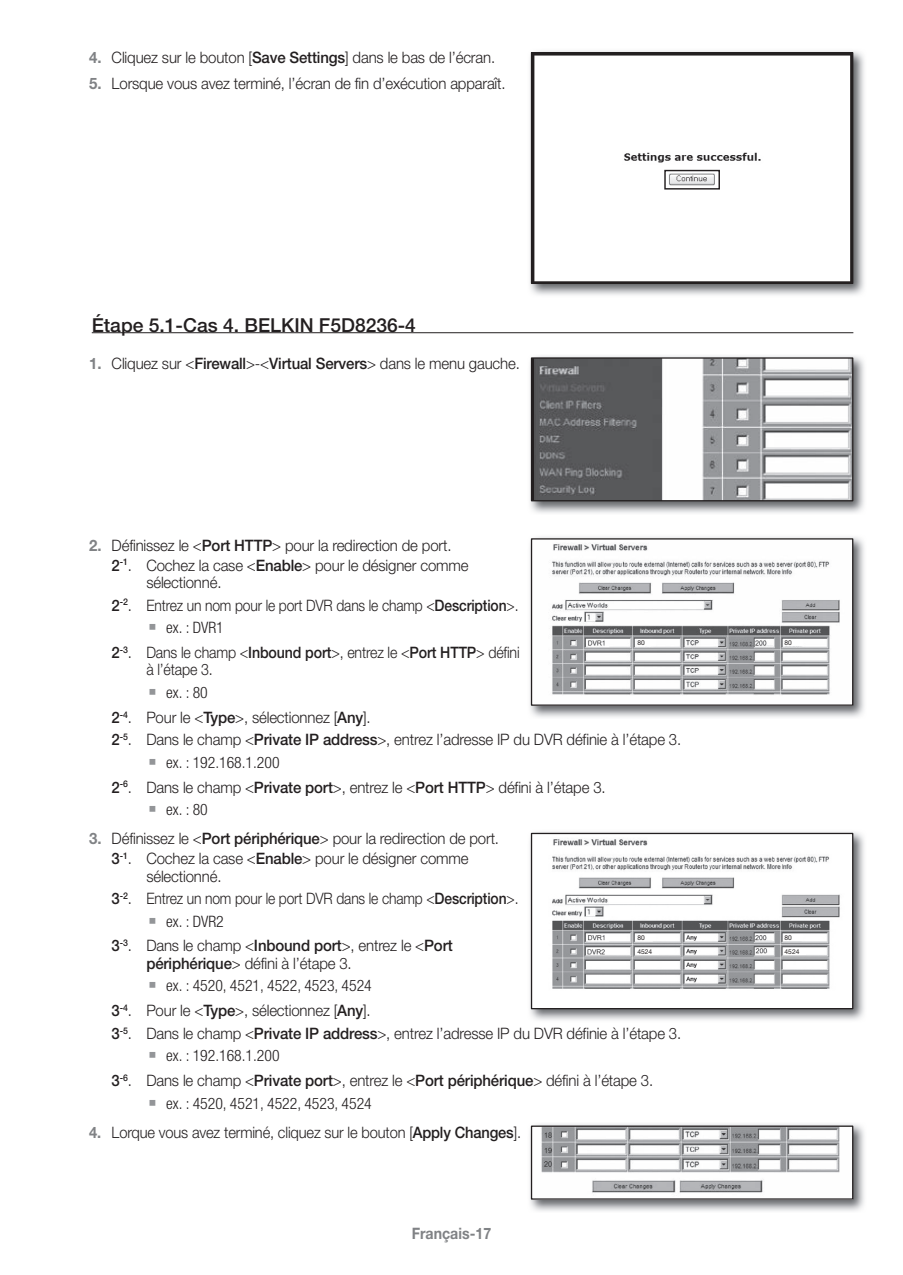
<style>
.page{position:relative;width:903px;height:1275px;background:#fff}
.page>*{position:absolute;margin:0;border:0;box-sizing:border-box;transform-origin:0 0}
.t1{font:500 19.25px "Helvetica Neue cp";color:#231f20}
.t2{font:300 15.75px/22.4px "Helvetica Neue cp";letter-spacing:-.01em;color:#231f20;scale:.95 1}
.t3{font:300 condensed 15.75px/25px "Helvetica Neue cp";color:#231f20;text-align:right}
.t4{font:300 15.75px "Helvetica Neue cp";letter-spacing:-.01em;color:#231f20;scale:.93 1}
.t5{font:700 15.75px "Helvetica Neue cp";color:#808285;scale:.9 1}
.t6{font:6.65px/13.8px "Helvetica Neue cp";color:#231f20}
.s1{font-weight:700;color:#808285}
.s2{font-weight:500}
.s3{font-family:"SI Icon HR755";font-weight:400;font-stretch:normal;font-size:17.5px;color:#939598}
.s4{font-family:"SI Icon HR755";font-weight:400;font-size:17.5px;color:#939598}
.s5{font-stretch:condensed}
.s6{font-weight:500;font-stretch:normal}
.s7{font-stretch:normal}
</style>
<div class="page">
<hr style="left:92px;top:332px;width:761px;height:1px;background:#231f20">
<img style="left:530px;top:51px;width:334px;height:244px">
<img style="left:533px;top:54px;width:318px;height:228px">
<div style="left:531px;top:52px;width:322px;height:232px;border:1px solid #231f20"></div>
<div style="left:664px;top:170px;width:56px;height:20px;border:1px solid #231f20"></div>
<img style="left:530px;top:356px;width:334px;height:157px">
<img style="left:533px;top:359px;width:318px;height:140px">
<div style="left:531px;top:357px;width:322px;height:144px;border:1px solid #231f20"></div>
<img style="left:530px;top:1124px;width:334px;height:87px">
<img style="left:533px;top:1127px;width:318px;height:71px">
<div style="left:531px;top:1125px;width:322px;height:75px;border:1px solid #231f20"></div>
<img style="left:530px;top:537px;width:334px;height:180px">
<img style="left:533px;top:540px;width:318px;height:164px">
<div style="left:531px;top:538px;width:322px;height:168px;border:1px solid #231f20"></div>
<div style="left:637px;top:639px;width:18px;height:7px;background:#fff"></div>
<div style="left:784px;top:639px;width:18px;height:7px;background:#fff"></div>
<img style="left:530px;top:832px;width:334px;height:188px">
<img style="left:533px;top:835px;width:318px;height:172px">
<div style="left:531px;top:833px;width:322px;height:176px;border:1px solid #231f20"></div>
<div style="left:637px;top:934px;width:18px;height:7px;background:#fff"></div>
<div style="left:637px;top:948px;width:21px;height:6px;background:#fff"></div>
<div style="left:784px;top:934px;width:19px;height:7px;background:#fff"></div>
<div style="left:784px;top:948px;width:21px;height:6px;background:#fff"></div>
<p class="t2" style="left:89px;top:47px;width:429px"><span class="s1">4.</span> Cliquez sur le bouton [<span class="s2">save settings</span>] dans le bas de l’écran.</p>
<p class="t2" style="left:89px;top:72px;width:440px"><span class="s1">5.</span> Lorsque vous avez terminé, l’écran de fin d’exécution apparaît.</p>
<p class="t1" style="left:92px;top:315px;width:326px">Étape 5.1-Cas 4. BeLKIN F5d8236-4</p>
<p class="t2" style="left:89px;top:353px;width:455px"><span class="s1">1.</span> Cliquez sur &lt;<span class="s2">Firewall</span>&gt;-&lt;<span class="s2">Virtual servers</span>&gt; dans le menu gauche.</p>
<p class="t2" style="left:112px;top:535px;width:377px;line-height:19.9px;text-indent:-22px"><span class="s1">2.</span> Définissez le &lt;<span class="s2">Port HTTP</span>&gt; pour la redirection de port.<br><span class="s2">2</span><sup>-1</sup>. Cochez la case &lt;<span class="s2">enable</span>&gt; pour le désigner comme</p>
<p class="t2" style="left:146px;top:571px;width:81px">sélectionné.</p>
<p class="t2" style="left:112px;top:594px;width:430px"><span class="s2">2</span><sup>-2</sup>. Entrez un nom pour le port DVR dans le champ &lt;<span class="s2">description</span>&gt;.</p>
<p class="t3" style="left:149px;top:615px;width:77px"><span class="s3">`</span> ex. : DVR1</p>
<p class="t2" style="left:146px;top:644px;width:394px;line-height:17.5px;text-indent:-35px"><span class="s2">2</span><sup>-3</sup>. Dans le champ &lt;<span class="s2">Inbound port</span>&gt;, entrez le &lt;<span class="s2">Port HTTP</span>&gt; défini à l’étape 3.</p>
<p class="t2" style="left:112px;top:680px;width:274px;line-height:25px;text-indent:37px"><span class="s4">`</span> <span class="s5">ex. : 80<br></span><span class="s2">2</span><sup>-4</sup>. Pour le &lt;<span class="s2">Type</span>&gt;, sélectionnez [<span class="s2">Any</span>].</p>
<p class="t2" style="left:149px;top:729px;width:562px;text-indent:-37px"><span class="s2">2</span><sup>-5</sup>. Dans le champ &lt;<span class="s2">Private IP address</span>&gt;, entrez l’adresse IP du DVR définie à l’étape 3. <span class="s4">`</span> <span class="s5">ex. : 192.168.1.200</span></p>
<p class="t2" style="left:149px;top:776px;width:482px;text-indent:-37px"><span class="s2">2</span><sup>-6</sup>. Dans le champ &lt;<span class="s2">Private port</span>&gt;, entrez le &lt;<span class="s2">Port HTTP</span>&gt; défini à l’étape 3. <span class="s4">`</span> <span class="s5">ex. : 80</span></p>
<p class="t2" style="left:89px;top:829px;width:433px;line-height:19.9px;text-align:center"><span class="s1">3.</span> Définissez le &lt;<span class="s2">Port périphérique</span>&gt; pour la redirection de port.<br><span class="s2">3</span><sup>-1</sup>. Cochez la case &lt;<span class="s2">enable</span>&gt; pour le désigner comme</p>
<p class="t2" style="left:146px;top:865px;width:81px">sélectionné.</p>
<p class="t2" style="left:112px;top:887px;width:430px"><span class="s2">3</span><sup>-2</sup>. Entrez un nom pour le port DVR dans le champ &lt;<span class="s2">description</span>&gt;.</p>
<p class="t3" style="left:149px;top:908px;width:77px"><span class="s3">`</span> ex. : DVR2</p>
<p class="t2" style="left:146px;top:937px;width:324px;line-height:17.5px;text-indent:-35px"><span class="s2">3</span><sup>-3</sup>. Dans le champ &lt;<span class="s2">Inbound port</span>&gt;, entrez le &lt;<span class="s2">Port périphérique</span>&gt; défini à l’étape 3.</p>
<p class="t3" style="left:112px;top:973px;width:262px"><span class="s3">`</span> ex. : 4520, 4521, 4522, 4523, 4524<br><span class="s6">3</span><sup>-4</sup><span class="s7">. Pour le &lt;</span><span class="s6">Type</span><span class="s7">&gt;, sélectionnez [</span><span class="s6">Any</span><span class="s7">].</span></p>
<p class="t2" style="left:149px;top:1022px;width:562px;text-indent:-37px"><span class="s2">3</span><sup>-5</sup>. Dans le champ &lt;<span class="s2">Private IP address</span>&gt;, entrez l’adresse IP du DVR définie à l’étape 3. <span class="s4">`</span> <span class="s5">ex. : 192.168.1.200</span></p>
<p class="t2" style="left:149px;top:1069px;width:532px;text-indent:-37px"><span class="s2">3</span><sup>-6</sup>. Dans le champ &lt;<span class="s2">Private port</span>&gt;, entrez le &lt;<span class="s2">Port périphérique</span>&gt; défini à l’étape 3. <span class="s4">`</span> <span class="s5">ex. : 4520, 4521, 4522, 4523, 4524</span></p>
<p class="t4" style="left:89px;top:1123px;width:466px"><span class="s1">4.</span> Lorque vous avez terminé, cliquez sur le bouton [<span class="s2">Apply Changes</span>].</p>
<p class="t6" style="left:637px;top:636px;width:9px">80</p>
<p class="t6" style="left:784px;top:636px;width:9px">80</p>
<p class="t6" style="left:637px;top:930px;width:16px">80<br>4524</p>
<p class="t6" style="left:784px;top:930px;width:16px">80<br>4524</p>
<p class="t5" style="left:412px;top:1225px;width:90px">Français-17</p>
</div>
